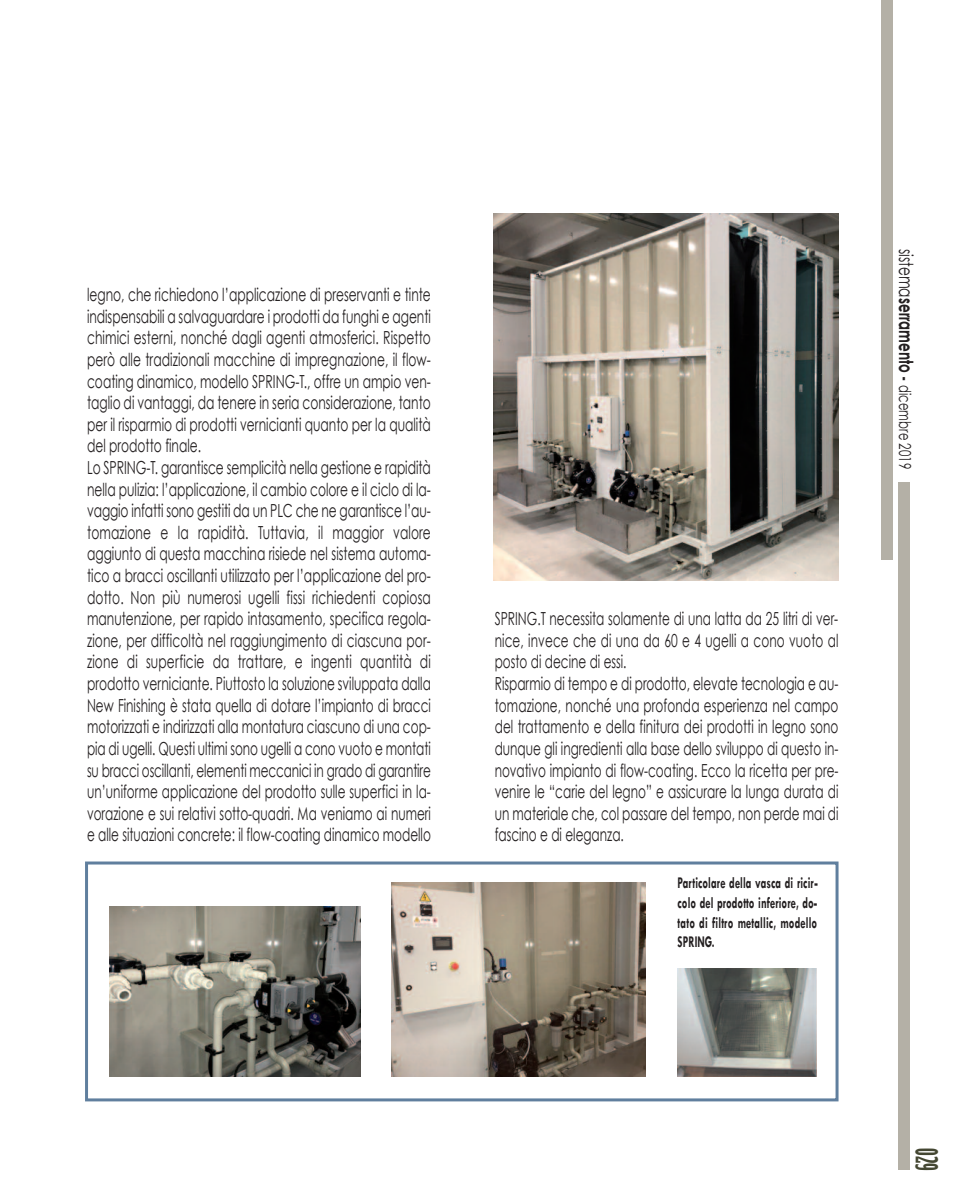
<style>
.page{position:relative;width:978px;height:1191px;background:#fff}
.page>*{position:absolute;margin:0;border:0;box-sizing:border-box;transform-origin:0 0}
.t1{font:27px "Techno";color:#444732;scale:.57 1}
.t2{font:18px/21.6px "Century Gothic";color:#231f20;scale:.68 1}
.t3{font:18px/21.6px "Century Gothic";color:#231f20;scale:.67 1}
.t4{font:700 16.5px/19.8px "Tw Cen";letter-spacing:.01em;color:#231f20;text-align:justify;scale:.65 1}
.t5{font:16.5px "Century Gothic";color:#231f20;scale:.7 1}
.s1{font-size:19.5px}
.s2{font-weight:700;font-size:19.5px}
.s3{font-weight:700;font-size:18px}
</style>
<div class="page">
<div style="left:85px;top:861px;width:754px;height:240px;border:3px solid #607f9e"></div>
<div style="left:881px;top:0;width:12px;height:560px;background:#b4b0a6"></div>
<div style="left:898px;top:482px;width:11px;height:687px;background:#b4b0a6"></div>
<img style="left:493px;top:214px;width:346px;height:367px">
<img style="left:391px;top:882px;width:254px;height:194px">
<img style="left:109px;top:906px;width:252px;height:170px">
<img style="left:678px;top:968px;width:138px;height:108px">
<p class="t2" style="left:87px;top:283px;width:507px">legno, che richiedono l’applicazione di preservanti e tinte indispensabili a salvaguardare i prodotti da funghi e agenti chimici esterni, nonché dagli agenti atmosferici. Rispetto però alle tradizionali macchine di impregnazione, il flow&shy;coating dinamico, modello SPRING-T., offre un ampio ven&shy;taglio di vantaggi, da tenere in seria considerazione, tanto per il risparmio di prodotti vernicianti quanto per la qualità del prodotto finale.<br>Lo SPRING-T. garantisce semplicità nella gestione e rapidità nella pulizia: l’applicazione, il cambio colore e il ciclo di la&shy;vaggio infatti sono gestiti da un PLC che ne garantisce l’au&shy;tomazione e la rapidità. Tuttavia, il maggior valore aggiunto di questa macchina risiede nel sistema automa&shy;tico a bracci oscillanti utilizzato per l’applicazione del pro&shy;dotto. Non più numerosi ugelli fissi richiedenti copiosa manutenzione, per rapido intasamento, specifica regola&shy;zione, per difficoltà nel raggiungimento di ciascuna por&shy;zione di superficie da trattare, e ingenti quantità di prodotto verniciante. Piuttosto la soluzione sviluppata dalla New Finishing è stata quella di dotare l’impianto di bracci motorizzati e indirizzati alla montatura ciascuno di una cop&shy;pia di ugelli. Questi ultimi sono ugelli a cono vuoto e montati su bracci oscillanti, elementi meccanici in grado di garantire un’uniforme applicazione del prodotto sulle superfici in la&shy;vorazione e sui relativi sotto-quadri. Ma veniamo ai numeri e alle situazioni concrete: il flow-coating dinamico modello</p>
<p class="t3" style="left:495px;top:607px;width:515px">SPRING.T necessita solamente di una latta da 25 litri di ver&shy;nice, invece che di una da 60 e 4 ugelli a cono vuoto al posto di decine di essi.<br>Risparmio di tempo e di prodotto, elevate tecnologia e au&shy;tomazione, nonché una profonda esperienza nel campo del trattamento e della finitura dei prodotti in legno sono dunque gli ingredienti alla base dello sviluppo di questo in&shy;novativo impianto di flow-coating. Ecco la ricetta per pre&shy;venire le “carie del legno” e assicurare la lunga durata di un materiale che, col passare del tempo, non perde mai di fascino e di eleganza.</p>
<p class="t4" style="left:678px;top:873px;width:216px">Particolare della vasca di ricir&shy;colo del prodotto inferiore, do&shy;tato di filtro metallic, modello SPRING.</p>
<p class="t5" style="left:916px;top:249px;width:316px;rotate:90deg"><span class="s1">sistema</span><span class="s2">serramento</span> <span class="s3">-</span> dicembre 2019</p>
<h1 class="t1" style="left:943px;top:1148px;width:42px;rotate:90deg">029</h1>
</div>
